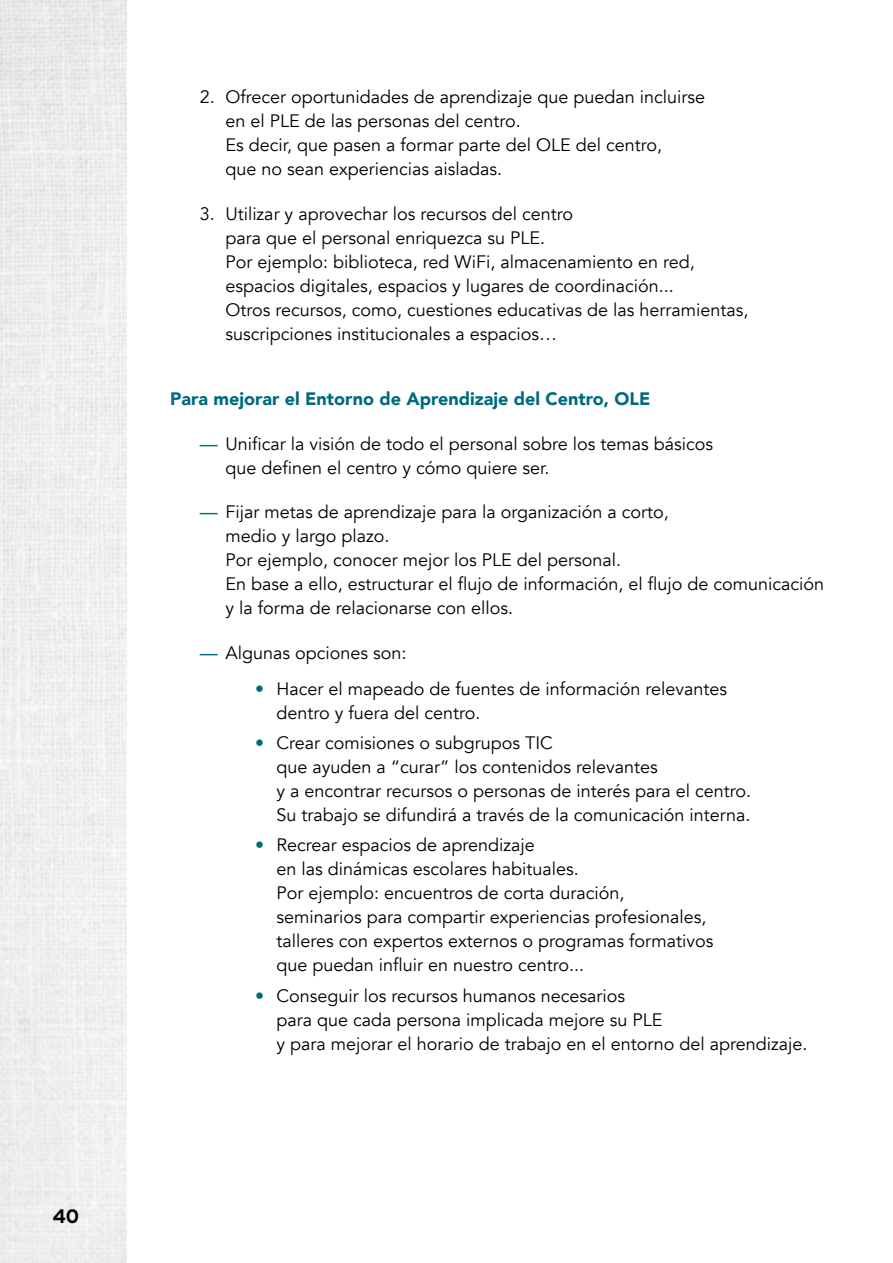
<style>
.page{position:relative;width:893px;height:1263px;background:#fff}
.page>*{position:absolute;margin:0;border:0;box-sizing:border-box;transform-origin:0 0}
.t1{font:700 19.5px "Interstate";color:#000}
.t2{font:18px/24px "Avenir";color:#000}
.t3{font:900 18px "Avenir";color:#006b7e}
.s1{font-weight:500;color:#006b7e}
</style>
<div class="page">
<img style="left:0;top:0;width:126px;height:1263px">
<p class="t1" style="left:52px;top:1206px;width:28px">40</p>
<p class="t2" style="left:225px;top:85px;width:481px;text-indent:-26px">2. Ofrecer oportunidades de aprendizaje que puedan incluirse en el PLE de las personas del centro.<br>Es decir, que pasen a formar parte del OLE del centro,<br>que no sean experiencias aisladas.</p>
<p class="t2" style="left:225px;top:202px;width:525px;text-indent:-26px">3. Utilizar y aprovechar los recursos del centro<br>para que el personal enriquezca su PLE.<br>Por ejemplo: biblioteca, red WiFi, almacenamiento en red, espacios digitales, espacios y lugares de coordinación...<br>Otros recursos, como, cuestiones educativas de las herramientas, suscripciones institucionales a espacios…</p>
<p class="t3" style="left:170px;top:383px;width:482px">Para mejorar el Entorno de Aprendizaje del Centro, OLE</p>
<p class="t2" style="left:225px;top:432px;width:489px;text-indent:-26px"><span class="s1">—</span> Unificar la visión de todo el personal sobre los temas básicos que definen el centro y cómo quiere ser.</p>
<p class="t2" style="left:225px;top:500px;width:600px;text-indent:-26px"><span class="s1">—</span> Fijar metas de aprendizaje para la organización a corto,<br>medio y largo plazo.<br>Por ejemplo, conocer mejor los PLE del personal.<br>En base a ello, estructurar el flujo de información, el flujo de comunicación y la forma de relacionarse con ellos.</p>
<p class="t2" style="left:200px;top:641px;width:208px"><span class="s1">—</span> Algunas opciones son:</p>
<p class="t2" style="left:276px;top:677px;width:452px;text-indent:-21px"><span class="s1">•</span> Hacer el mapeado de fuentes de información relevantes dentro y fuera del centro.</p>
<p class="t2" style="left:276px;top:731px;width:476px;text-indent:-21px"><span class="s1">•</span> Crear comisiones o subgrupos TIC<br>que ayuden a “curar” los contenidos relevantes<br>y a encontrar recursos o personas de interés para el centro.<br>Su trabajo se difundirá a través de la comunicación interna.</p>
<p class="t2" style="left:276px;top:833px;width:438px;text-indent:-21px"><span class="s1">•</span> Recrear espacios de aprendizaje<br>en las dinámicas escolares habituales.<br>Por ejemplo: encuentros de corta duración, seminarios para compartir experiencias profesionales, talleres con expertos externos o programas formativos que puedan influir en nuestro centro...</p>
<p class="t2" style="left:276px;top:984px;width:532px;text-indent:-21px"><span class="s1">•</span> Conseguir los recursos humanos necesarios<br>para que cada persona implicada mejore su PLE<br>y para mejorar el horario de trabajo en el entorno del aprendizaje.</p>
</div>
